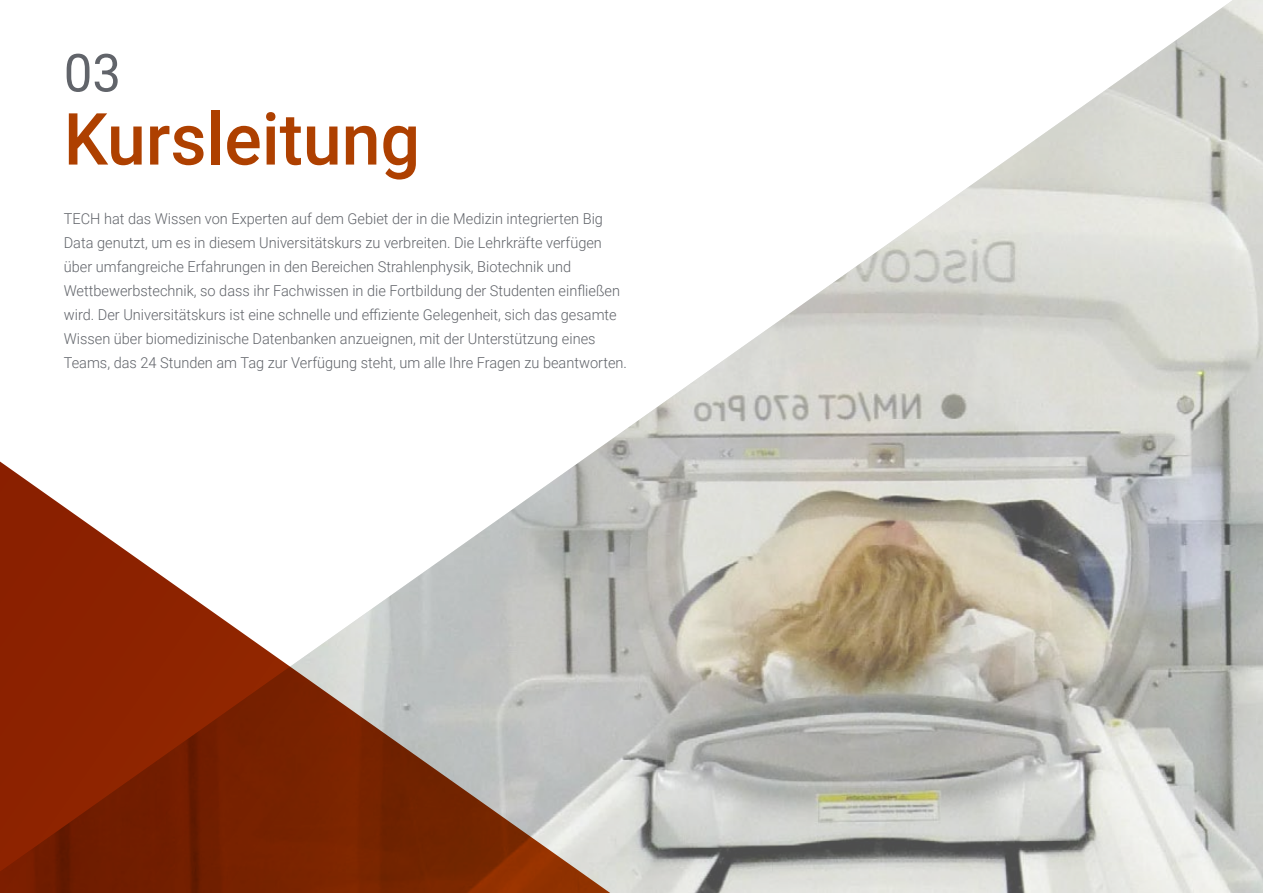
<style>
.page{position:relative;width:1263px;height:893px;background:#fff}
.page>*{position:absolute;margin:0;border:0;box-sizing:border-box;transform-origin:0 0}
.t1{font:500 72px "Roboto";color:#ae4000}
.t2{font:52.5px "Roboto";color:#61646a}
.t3{font:300 15px/24px "Roboto";color:#61646a}
</style>
<div class="page">
<img style="left:602px;top:0;width:661px;height:893px">
<svg style="left:0;top:446px;width:640px;height:447px"></svg>
<h2 class="t2" style="left:64px;top:36px;width:59px">03</h2>
<h1 class="t1" style="left:64px;top:89px;width:358px">Kursleitung</h1>
<p class="t3" style="left:64px;top:206px;width:565px">TECH hat das Wissen von Experten auf dem Gebiet der in die Medizin integrierten Big Data genutzt, um es in diesem Universitätskurs zu verbreiten. Die Lehrkräfte verfügen über umfangreiche Erfahrungen in den Bereichen Strahlenphysik, Biotechnik und Wettbewerbstechnik, so dass ihr Fachwissen in die Fortbildung der Studenten einfließen wird. Der Universitätskurs ist eine schnelle und effiziente Gelegenheit, sich das gesamte Wissen über biomedizinische Datenbanken anzueignen, mit der Unterstützung eines Teams, das 24 Stunden am Tag zur Verfügung steht, um alle Ihre Fragen zu beantworten.</p>
</div>
